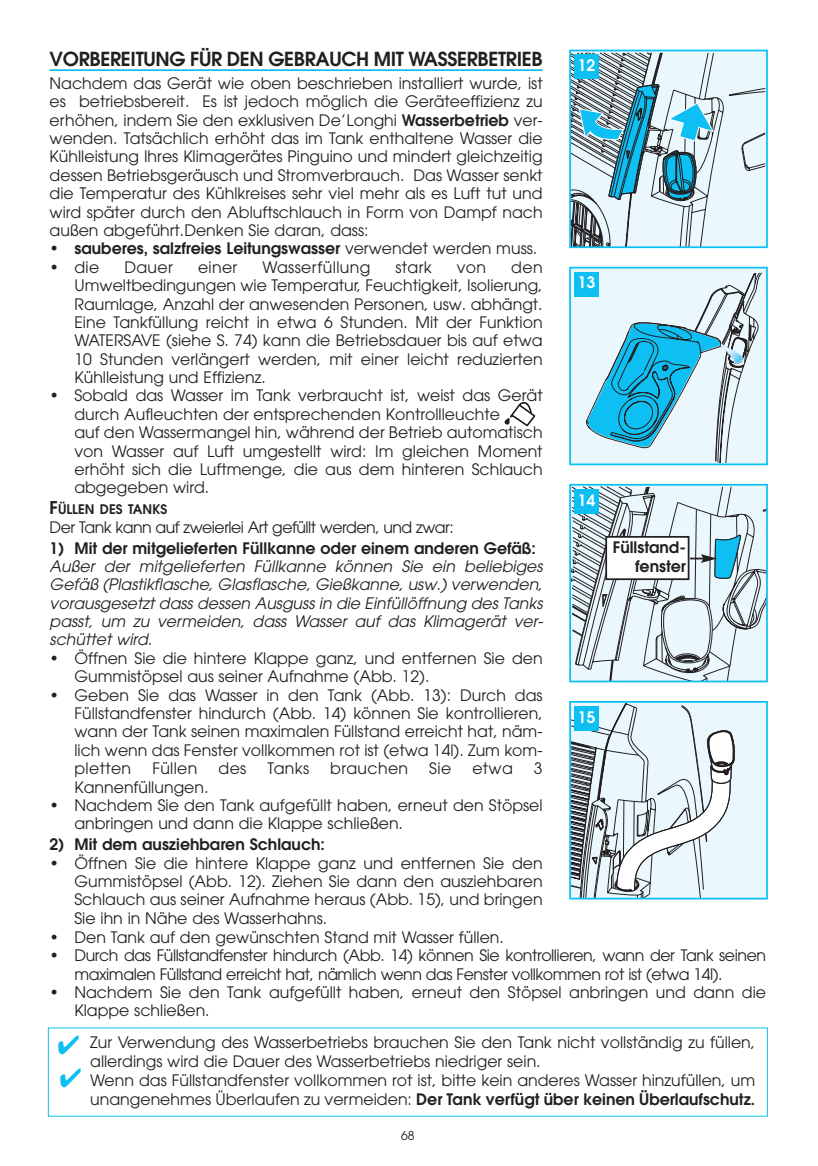
<style>
.page{position:relative;width:818px;height:1166px;background:#fff}
.page>*{position:absolute;margin:0;border:0;box-sizing:border-box;transform-origin:0 0}
.t1{font:600 19.25px "Avant Garde";letter-spacing:-.015em;color:#231f20}
.t2{font:15.75px/18.4px "Avant Garde";color:#231f20}
.t3{font:italic 15.75px/18.4px "Avant Garde";color:#231f20;text-align:justify}
.t4{font:15.75px/18.4px "Avant Garde";letter-spacing:-.03em;color:#231f20}
.t5{font:600 15.75px/18.9px "Avant Garde";color:#231f20;text-align:right}
.t6{font:15.75px "Avant Garde";letter-spacing:-.035em;color:#231f20}
.t7{font:15.75px "Avant Garde";letter-spacing:.02em;color:#231f20}
.t8{font:600 15.75px "Avant Garde";color:#fff}
.t9{font:600 13.12px "Avant Garde";color:#231f20}
.t10{font:12.25px "Avant Garde";color:#231f20}
.s1{font-weight:600}
.s2{font-weight:400}
.s3{font-size:17.5px}
</style>
<div class="page">
<hr style="left:50px;top:69px;width:492px;height:2px;background:#0dbff2">
<svg style="left:572px;top:53px;width:192px;height:192px;background:#b1cdd6"></svg>
<div style="left:569px;top:50px;width:198px;height:198px;border:2px solid #0dbff2"></div>
<div style="left:569px;top:267px;width:198px;height:198px;border:2px solid #0dbff2"></div>
<div style="left:570px;top:702px;width:196px;height:196px;background:#eaf7fd"></div>
<svg style="left:572px;top:704px;width:162px;height:192px"></svg>
<div style="left:569px;top:701px;width:198px;height:198px;border:2px solid #0dbff2"></div>
<div style="left:574px;top:55px;width:24px;height:24px;background:#0dbff2"></div>
<div style="left:574px;top:706px;width:24px;height:24px;background:#0dbff2"></div>
<svg style="left:570px;top:272px;width:196px;height:409px;background:#b4d7e3"></svg>
<svg style="left:504px;top:402px;width:31px;height:24px"></svg>
<p class="t1" style="left:50px;top:51px;width:494px">VORBEREITUNG FÜR DEN GEBRAUCH MIT WASSERBETRIEB</p>
<p class="t2" style="left:50px;top:75px;width:494px;text-align:justify">Nachdem das Gerät wie oben beschrieben installiert wurde, ist es betriebsbereit. Es ist jedoch möglich die Geräteeffizienz zu erhöhen, indem Sie den exklusiven De’Longhi <span class="s1">Wasserbetrieb</span> ver&shy;wenden. Tatsächlich erhöht das im Tank enthaltene Wasser die Kühlleistung Ihres Klimagerätes Pinguino und mindert gleichzeitig dessen Betriebsgeräusch und Stromverbrauch. Das Wasser senkt die Temperatur des Kühlkreises sehr viel mehr als es Luft tut und wird später durch den Abluftschlauch in Form von Dampf nach außen abgeführt.Denken Sie daran, dass:</p>
<p class="t5" style="left:50px;top:240px;width:489px"><span class="s2">•</span> sauberes, salzfreies Leitungswasser <span class="s2">verwendet werden muss.</span></p>
<p class="t2" style="left:50px;top:259px;width:51px">• die</p>
<p class="t2" style="left:124px;top:259px;width:50px">Dauer</p>
<p class="t2" style="left:198px;top:259px;width:41px">einer</p>
<p class="t7" style="left:262px;top:261px;width:109px">Wasserfüllung</p>
<p class="t2" style="left:395px;top:259px;width:38px">stark</p>
<p class="t2" style="left:456px;top:259px;width:31px">von</p>
<p class="t2" style="left:74px;top:259px;width:469px;text-align:justify;text-indent:436px">den Umweltbedingungen wie Temperatur, Feuchtigkeit, Isolierung, Raumlage, Anzahl der anwesenden Personen, usw. abhängt.<br>Eine Tankfüllung reicht in etwa 6 Stunden. Mit der Funktion WATERSAVE (siehe S. 74) kann die Betriebsdauer bis auf etwa 10 Stunden verlängert werden, mit einer leicht reduzierten Kühlleistung und Effizienz.</p>
<p class="t2" style="left:74px;top:388px;width:469px;text-indent:-25px">• Sobald das Wasser im Tank verbraucht ist, weist das Gerät durch Aufleuchten der entsprechenden Kontrollleuchte<br>auf den Wassermangel hin, während der Betrieb automatisch von Wasser auf Luft umgestellt wird: Im gleichen Moment erhöht sich die Luftmenge, die aus dem hinteren Schlauch abgegeben wird.</p>
<p class="t9" style="left:50px;top:504px;width:119px"><span class="s3">F</span>ÜLLEN DES TANKS</p>
<p class="t6" style="left:50px;top:521px;width:405px">Der Tank kann auf zweierlei Art gefüllt werden, und zwar:</p>
<p class="t5" style="left:50px;top:539px;width:487px">1) Mit der mitgelieferten Füllkanne oder einem anderen Gefäß:</p>
<p class="t3" style="left:50px;top:558px;width:495px">Außer der mitgelieferten Füllkanne können Sie ein beliebiges Gefäß (Plastikflasche, Glasflasche, Gießkanne, usw.) verwenden, vorausgesetzt dass dessen Ausguss in die Einfüllöffnung des Tanks passt, um zu vermeiden, dass Wasser auf das Klimagerät ver&shy;schüttet wird.</p>
<p class="t2" style="left:74px;top:650px;width:469px;text-indent:-25px">• Öffnen Sie die hintere Klappe ganz, und entfernen Sie den<br>Gummistöpsel aus seiner Aufnahme (Abb. 12).</p>
<p class="t2" style="left:74px;top:687px;width:469px;text-align:justify;text-indent:-25px">• Geben Sie das Wasser in den Tank (Abb. 13): Durch das Füllstandfenster hindurch (Abb. 14) können Sie kontrollieren, wann der Tank seinen maximalen Füllstand erreicht hat, näm&shy;lich wenn das Fenster vollkommen rot ist (etwa 14l). Zum kom&shy;pletten</p>
<p class="t2" style="left:152px;top:760px;width:47px">Füllen</p>
<p class="t2" style="left:218px;top:760px;width:29px">des</p>
<p class="t2" style="left:267px;top:760px;width:43px">Tanks</p>
<p class="t7" style="left:330px;top:762px;width:79px">brauchen</p>
<p class="t2" style="left:429px;top:760px;width:23px">Sie</p>
<p class="t2" style="left:472px;top:760px;width:42px">etwa</p>
<p class="t2" style="left:533px;top:760px;width:10px">3</p>
<p class="t2" style="left:74px;top:779px;width:135px">Kannenfüllungen.</p>
<p class="t2" style="left:74px;top:797px;width:469px;text-indent:-25px">• Nachdem Sie den Tank aufgefüllt haben, erneut den Stöpsel anbringen und dann die Klappe schließen.</p>
<p class="t5" style="left:50px;top:836px;width:277px">2) Mit dem ausziehbaren Schlauch:</p>
<p class="t2" style="left:74px;top:855px;width:469px;text-align:justify;text-indent:-25px">• Öffnen Sie die hintere Klappe ganz und entfernen Sie den Gummistöpsel (Abb. 12). Ziehen Sie dann den ausziehbaren Schlauch aus seiner Aufnahme heraus (Abb. 15), und bringen Sie ihn in Nähe des Wasserhahns.</p>
<p class="t8" style="left:577px;top:60px;width:19px">12</p>
<p class="t8" style="left:577px;top:277px;width:19px">13</p>
<p class="t8" style="left:577px;top:494px;width:19px">14</p>
<p class="t5" style="left:612px;top:539px;width:75px">Füllstand&shy;fenster</p>
<p class="t8" style="left:577px;top:711px;width:19px">15</p>
<p class="t2" style="left:50px;top:929px;width:455px">• Den Tank auf den gewünschten Stand mit Wasser füllen.</p>
<p class="t4" style="left:74px;top:947px;width:693px;text-indent:-25px">• Durch das Füllstandfenster hindurch (Abb. 14) können Sie kontrollieren, wann der Tank seinen maximalen Füllstand erreicht hat, nämlich wenn das Fenster vollkommen rot ist (etwa 14l).</p>
<p class="t2" style="left:74px;top:984px;width:693px;text-indent:-25px">• Nachdem Sie den Tank aufgefüllt haben, erneut den Stöpsel anbringen und dann die<br>Klappe schließen.</p>
<p class="t2" style="left:90px;top:1034px;width:666px;line-height:18.9px">Zur Verwendung des Wasserbetriebs brauchen Sie den Tank nicht vollständig zu füllen, allerdings wird die Dauer des Wasserbetriebs niedriger sein.<br>Wenn das Füllstandfenster vollkommen rot ist, bitte kein anderes Wasser hinzufüllen, um unangenehmes Überlaufen zu vermeiden: <span class="s1">Der Tank verfügt über keinen Überlaufschutz.</span></p>
<p class="t10" style="left:401px;top:1130px;width:15px">68</p>
</div>
